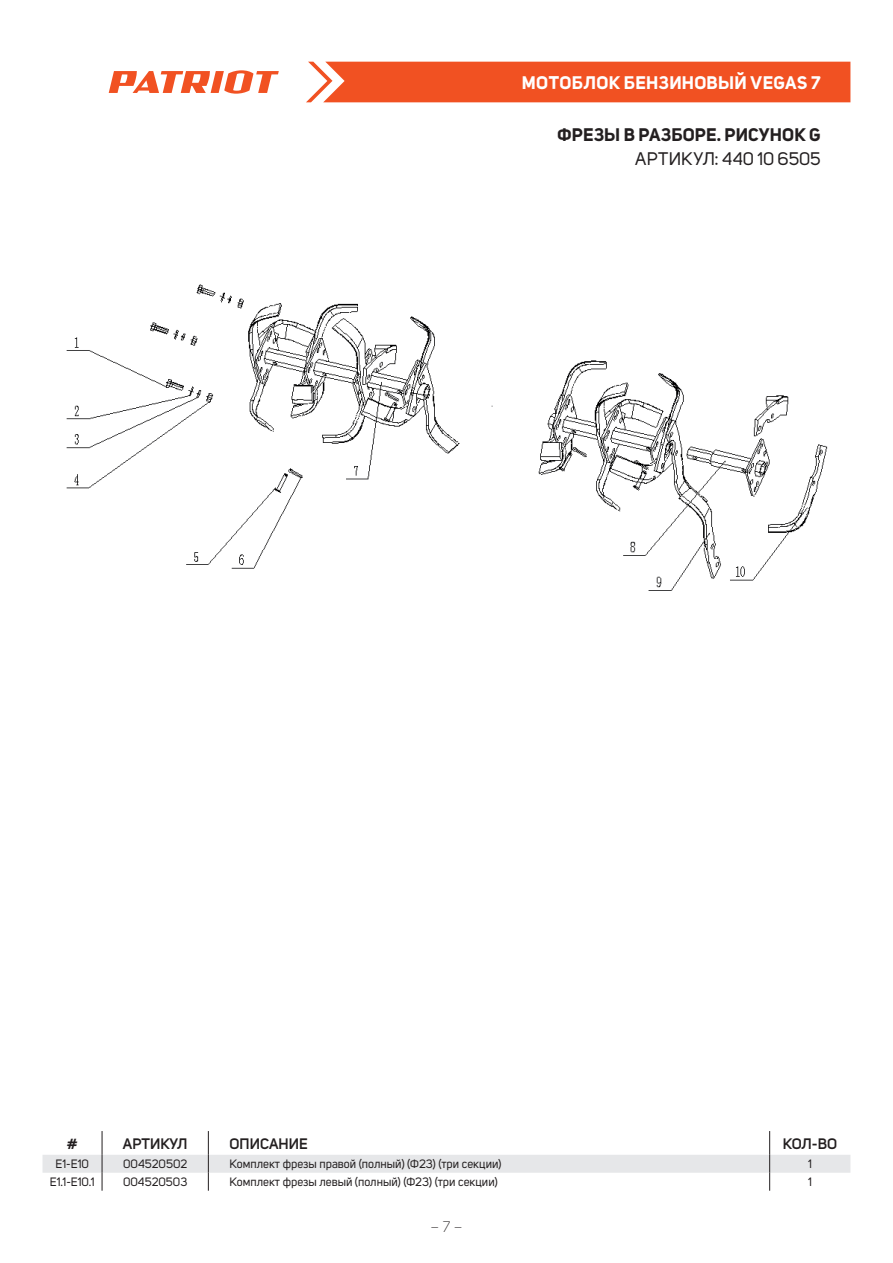
<style>
.page{position:relative;width:893px;height:1263px;background:#fff}
.page>*{position:absolute;margin:0;border:0;box-sizing:border-box;transform-origin:0 0}
.t1{font:700 18px "Uni Sans";letter-spacing:.015em;color:#fff}
.t2{font:700 18px "Uni Sans";letter-spacing:.01em;color:#231f20}
.t3{font:18px "Uni Sans";color:#231f20}
.t4{font:600 15px "Uni Sans";color:#231f20}
.t5{font:300 15px "Uni Sans";color:#231f20}
.t6{font:12px "Uni Sans";color:#231f20}
</style>
<div class="page">
<div style="left:306px;top:62px;width:544px;height:40px;background:#f15122"></div>
<svg style="left:109px;top:70px;width:170px;height:24px"></svg>
<svg style="left:43px;top:1131px;width:807px;height:60px"></svg>
<img style="left:66px;top:284px;width:762px;height:307px">
<h1 class="t1" style="left:522px;top:72px;width:300px">МОТОБЛОК БЕНЗИНОВЫЙ VEGAS 7</h1>
<h1 class="t2" style="left:558px;top:123px;width:264px">ФРЕЗЫ В РАЗБОРЕ. РИСУНОК G</h1>
<h1 class="t3" style="left:635px;top:148px;width:187px">АРТИКУЛ: 440 10 6505</h1>
<p class="t4" style="left:67px;top:1135px;width:12px">#</p>
<p class="t4" style="left:123px;top:1135px;width:66px">АРТИКУЛ</p>
<p class="t4" style="left:230px;top:1135px;width:80px">ОПИСАНИЕ</p>
<p class="t4" style="left:783px;top:1135px;width:56px">КОЛ-ВО</p>
<p class="t6" style="left:56px;top:1157px;width:35px">E1-E10</p>
<p class="t6" style="left:123px;top:1157px;width:66px">004520502</p>
<p class="t6" style="left:230px;top:1157px;width:274px">Комплект фрезы правой (полный) (Ф23) (три секции)</p>
<p class="t6" style="left:808px;top:1157px;width:5px">1</p>
<p class="t6" style="left:50px;top:1175px;width:46px">E1.1-E10.1</p>
<p class="t6" style="left:123px;top:1175px;width:66px">004520503</p>
<p class="t6" style="left:230px;top:1175px;width:270px">Комплект фрезы левый (полный) (Ф23) (три секции)</p>
<p class="t6" style="left:808px;top:1175px;width:5px">1</p>
<p class="t5" style="left:430px;top:1218px;width:34px">– 7 –</p>
</div>
